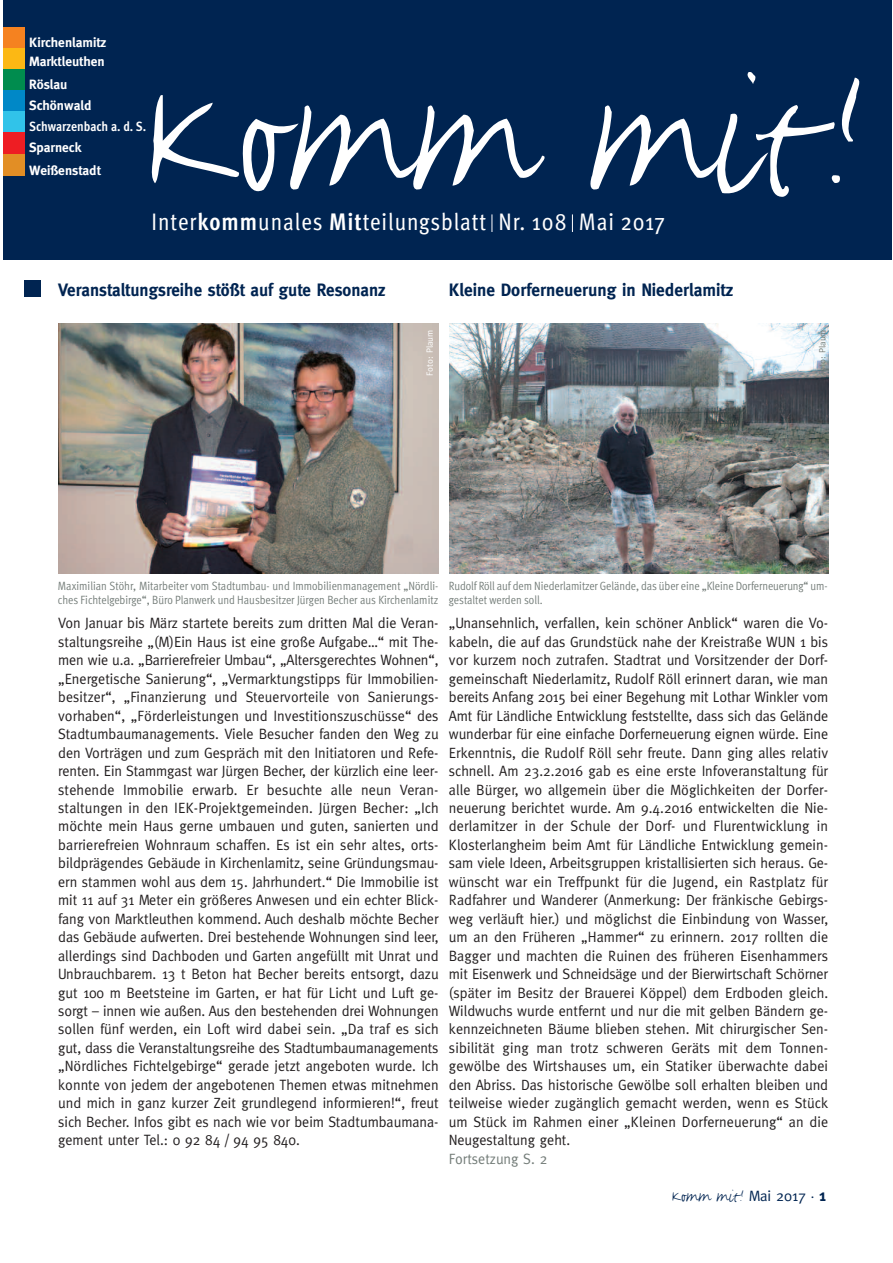
<style>
.page{position:relative;width:893px;height:1263px;background:#fff}
.page>*{position:absolute;margin:0;border:0;box-sizing:border-box;transform-origin:0 0}
.t1{font:194.25px "FF Justlefthand+AQQHBH";color:#fff}
.t2{font:23.85px "Meta Cond Book Roman+PZPXRV";letter-spacing:.04em;color:#fff}
.t3{font:19.5px "FF Justlefthand+AQQHBH";color:#002451}
.t4{font:18px "Meta Bold+UHJAML";color:#002451;scale:.95 1}
.t5{font:18px "Meta Bold+UHJAML";color:#002451}
.t6{font:15px/18.5px "Meta Normal+VBFIQN";color:#231f20;text-align:justify;scale:.95 1}
.t7{font:15px "Meta Normal+VBFIQN";color:#737c78;scale:.95 1}
.t8{font:13.5px/19.6px "Meta Bold+UHJAML";color:#fff}
.t9{font:13.5px "Meta Cond Bold Roman+ECDFCP";letter-spacing:-.005em;color:#fff}
.t10{font:12px/14.4px "Meta Cond Normal Roman+NBGQEZ";letter-spacing:-.005em;color:#737c78}
.t11{font:9px "Meta Normal+VBFIQN";color:#fff}
.t12{font:9px "Meta Normal+VBFIQN";color:#737c78}
.s1{font-family:"Meta Cond Bold Roman+ECDFCP"}
.s2{font-family:"Meta Normal+VBFIQN";font-size:15px}
.s3{font-family:"Meta Normal+VBFIQN";font-size:13.5px}
.s4{font-family:"Meta Bold+UHJAML";font-size:16.5px}
</style>
<div class="page">
<img style="left:3px;top:0;width:888px;height:574px">
<p class="t8" style="left:29px;top:32px;width:79px">Kirchenlamitz<br>Marktleuthen</p>
<p class="t8" style="left:29px;top:96px;width:64px">Schönwald</p>
<p class="t8" style="left:29px;top:136px;width:73px;line-height:22.6px">Sparneck<br>Weißenstadt</p>
<h1 class="t1" style="left:140px;top:4px;width:732px">Komm mit!</h1>
<h2 class="t2" style="left:152px;top:213px;width:515px">Inter<span class="s1">komm</span>unales <span class="s1">Mit</span>teilungsblatt Nr. 108 Mai 2017</h2>
<p class="t8" style="left:29px;top:74px;width:40px">Röslau</p>
<p class="t9" style="left:29px;top:121px;width:119px">Schwarzenbach a. d. S.</p>
<p class="t4" style="left:58px;top:279px;width:346px">Veranstaltungsreihe stößt auf gute Resonanz</p>
<p class="t5" style="left:449px;top:279px;width:286px">Kleine Dorferneuerung in Niederlamitz</p>
<p class="t11" style="left:424px;top:376px;width:47px;rotate:-90deg">Foto: Plaum</p>
<p class="t12" style="left:817px;top:375px;width:47px;rotate:-90deg">Foto: Plaum</p>
<p class="t10" style="left:58px;top:579px;width:382px">Maximilian Stöhr, Mitarbeiter vom Stadtumbau- und Immobilienmanagement „Nördli&shy;ches Fichtelgebirge“, Büro Planwerk und Hausbesitzer Jürgen Becher aus Kirchenlamitz</p>
<p class="t10" style="left:449px;top:579px;width:380px">Rudolf Röll auf dem Niederlamitzer Gelände, das über eine „Kleine Dorferneuerung“ um&shy;gestaltet werden soll.</p>
<p class="t6" style="left:58px;top:614px;width:402px">Von Januar bis März startete bereits zum dritten Mal die Veran&shy;staltungsreihe „(M)Ein Haus ist eine große Aufgabe…“ mit The&shy;men wie u.a. „Barrierefreier Umbau“, „Altersgerechtes Wohnen“, „Energetische Sanierung“, „Vermarktungstipps für Immobilien&shy;besitzer“, „Finanzierung und Steuervorteile von Sanierungs&shy;vorhaben“, „Förderleistungen und Investitionszuschüsse“ des Stadtumbaumanagements. Viele Besucher fanden den Weg zu den Vorträgen und zum Gespräch mit den Initiatoren und Refe&shy;renten. Ein Stammgast war Jürgen Becher, der kürzlich eine leer&shy;stehende Immobilie erwarb. Er besuchte alle neun Veran&shy;staltungen in den IEK-Projektgemeinden. Jürgen Becher: „Ich möchte mein Haus gerne umbauen und guten, sanierten und barrierefreien Wohnraum schaffen. Es ist ein sehr altes, orts&shy;bildprägendes Gebäude in Kirchenlamitz, seine Gründungsmau&shy;ern stammen wohl aus dem 15. Jahrhundert.“ Die Immobilie ist mit 11 auf 31 Meter ein größeres Anwesen und ein echter Blick&shy;fang von Marktleuthen kommend. Auch deshalb möchte Becher das Gebäude aufwerten. Drei bestehende Wohnungen sind leer, allerdings sind Dachboden und Garten angefüllt mit Unrat und Unbrauchbarem. 13 t Beton hat Becher bereits entsorgt, dazu gut 100 m Beetsteine im Garten, er hat für Licht und Luft ge&shy;sorgt – innen wie außen. Aus den bestehenden drei Wohnungen sollen fünf werden, ein Loft wird dabei sein. „Da traf es sich gut, dass die Veranstaltungsreihe des Stadtumbaumanagements „Nördliches Fichtelgebirge“ gerade jetzt angeboten wurde. Ich konnte von jedem der angebotenen Themen etwas mitnehmen und mich in ganz kurzer Zeit grundlegend informieren!“, freut sich Becher. Infos gibt es nach wie vor beim Stadtumbaumana&shy;gement unter Tel.: 0 92 84 / 94 95 840.</p>
<p class="t6" style="left:449px;top:614px;width:401px">„Unansehnlich, verfallen, kein schöner Anblick“ waren die Vo&shy;kabeln, die auf das Grundstück nahe der Kreistraße WUN 1 bis vor kurzem noch zutrafen. Stadtrat und Vorsitzender der Dorf&shy;gemeinschaft Niederlamitz, Rudolf Röll erinnert daran, wie man bereits Anfang 2015 bei einer Begehung mit Lothar Winkler vom Amt für Ländliche Entwicklung feststellte, dass sich das Gelände wunderbar für eine einfache Dorferneuerung eignen würde. Eine Erkenntnis, die Rudolf Röll sehr freute. Dann ging alles relativ schnell. Am 23.2.2016 gab es eine erste Infoveranstaltung für alle Bürger, wo allgemein über die Möglichkeiten der Dorfer&shy;neuerung berichtet wurde. Am 9.4.2016 entwickelten die Nie&shy;derlamitzer in der Schule der Dorf- und Flurentwicklung in Klosterlangheim beim Amt für Ländliche Entwicklung gemein&shy;sam viele Ideen, Arbeitsgruppen kristallisierten sich heraus. Ge&shy;wünscht war ein Treffpunkt für die Jugend, ein Rastplatz für Radfahrer und Wanderer (Anmerkung: Der fränkische Gebirgs&shy;weg verläuft hier.) und möglichst die Einbindung von Wasser, um an den Früheren „Hammer“ zu erinnern. 2017 rollten die Bagger und machten die Ruinen des früheren Eisenhammers mit Eisenwerk und Schneidsäge und der Bierwirtschaft Schörner (später im Besitz der Brauerei Köppel) dem Erdboden gleich.<br>Wildwuchs wurde entfernt und nur die mit gelben Bändern ge&shy;kennzeichneten Bäume blieben stehen. Mit chirurgischer Sen&shy;sibilität ging man trotz schweren Geräts mit dem Tonnen&shy;gewölbe des Wirtshauses um, ein Statiker überwachte dabei den Abriss. Das historische Gewölbe soll erhalten bleiben und teilweise wieder zugänglich gemacht werden, wenn es Stück um Stück im Rahmen einer „Kleinen Dorferneuerung“ an die Neugestaltung geht.</p>
<p class="t7" style="left:449px;top:1150px;width:105px">Fortsetzung S. 2</p>
<h3 class="t3" style="left:671px;top:1182px;width:156px">Komm mit! <span class="s2">Mai 2017</span> <span class="s3">·</span> <span class="s4">1</span></h3>
</div>
